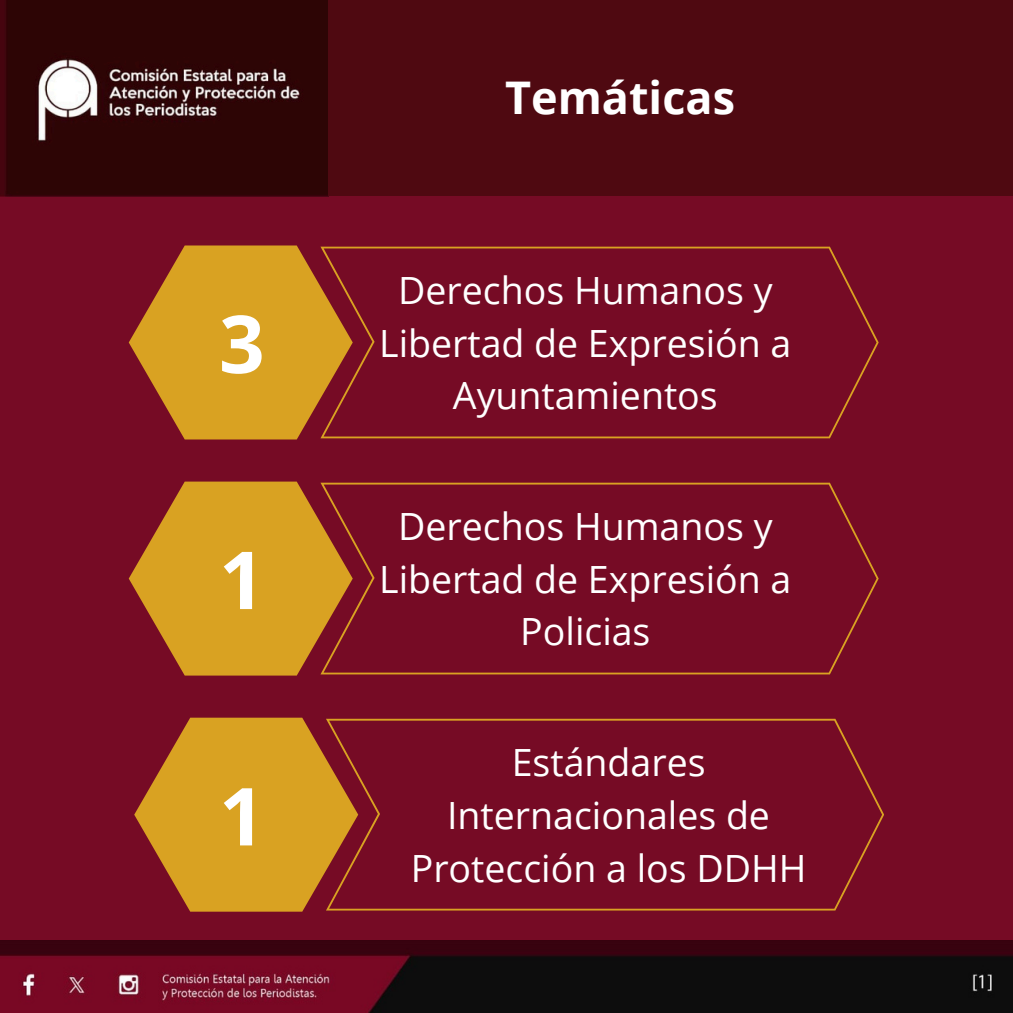
<style>
.page{position:relative;width:1013px;height:1013px;background:#fff}
.page>*{position:absolute;margin:0;border:0;box-sizing:border-box;transform-origin:0 0}
.t1{font:700 80px "Open Sans";color:#fff}
.t2{font:700 45px "Open Sans";color:#fff}
.t3{font:37.5px/52.5px "Open Sans";color:#fff;text-align:center}
</style>
<div class="page">
<div style="left:0;top:0;width:1012px;height:1012px;background:#760b25"></div>
<img style="left:0;top:0;width:328px;height:196px">
<img style="left:0;top:940px;width:1012px;height:72px">
<div style="left:328px;top:0;width:684px;height:196px;background:#4f0911"></div>
<svg style="left:353px;top:247px;width:525px;height:191px"></svg>
<svg style="left:129px;top:245px;width:224px;height:194px;fill:#d9a222"></svg>
<svg style="left:353px;top:482px;width:525px;height:192px"></svg>
<svg style="left:129px;top:481px;width:224px;height:194px;fill:#d9a222"></svg>
<svg style="left:358px;top:718px;width:525px;height:192px"></svg>
<svg style="left:134px;top:717px;width:224px;height:194px;fill:#d9a222"></svg>
<p class="t1" style="left:219px;top:287px;width:47px">3</p>
<p class="t1" style="left:219px;top:523px;width:47px">1</p>
<p class="t1" style="left:219px;top:760px;width:47px">1</p>
<p class="t2" style="left:505px;top:66px;width:231px">Temáticas</p>
<p class="t3" style="left:379px;top:263px;width:413px">Derechos Humanos y<br>Libertad de Expresión a<br>Ayuntamientos</p>
<p class="t3" style="left:379px;top:499px;width:413px">Derechos Humanos y<br>Libertad de Expresión a<br>Policias</p>
<p class="t3" style="left:411px;top:735px;width:397px">Estándares<br>Internacionales de<br>Protección a los DDHH</p>
</div>
